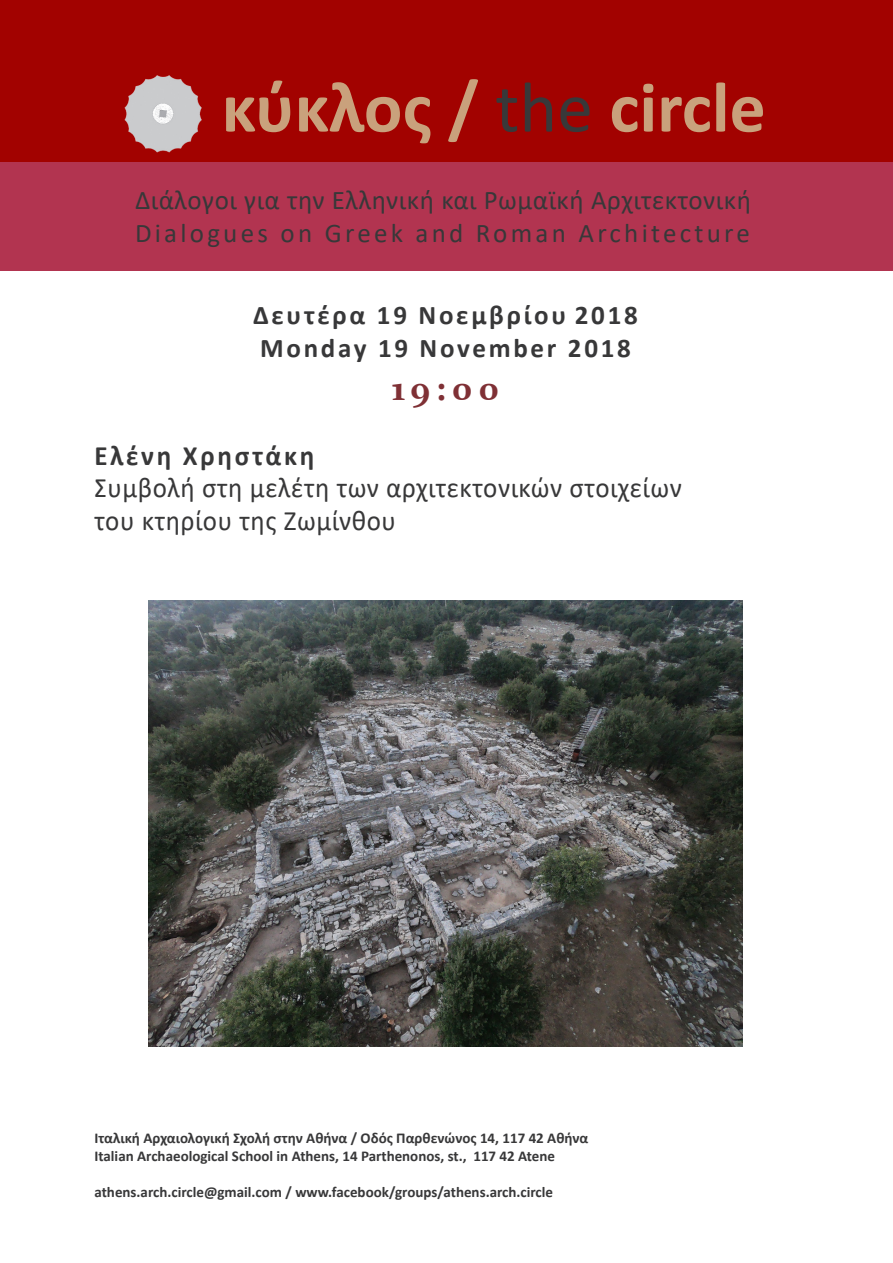
<style>
.page{position:relative;width:893px;height:1263px;background:#fff}
.page>*{position:absolute;margin:0;border:0;box-sizing:border-box;transform-origin:0 0}
.t1{font:700 72px "Calibri";color:#c9a17c}
.t2{font:700 36px "Constantia";color:#7f3035}
.t3{font:28.05px "Calibri";letter-spacing:.02em;color:#383839;scale:.96 1}
.t4{font:700 28.05px "Calibri";letter-spacing:.1em;color:#383839;scale:.96 1}
.t5{font:27px "Calibri";letter-spacing:.02em;color:#383839}
.t6{font:700 27px "Calibri";letter-spacing:.1em;color:#383839}
.t7{font:27px "Calibri";letter-spacing:.12em;color:#383839}
.t8{font:700 15px "Calibri";color:#383839}
.s1{font-weight:400;color:#383839}
</style>
<div class="page">
<div style="left:0;top:0;width:893px;height:162px;background:#a20200"></div>
<img style="left:125px;top:75px;width:77px;height:77px">
<div style="left:0;top:162px;width:893px;height:108px;background:#b23450"></div>
<img style="left:148px;top:601px;width:595px;height:445px">
<p class="t1" style="left:222px;top:57px;width:546px">κύκλος / <span class="s1">the</span> circle</p>
<p class="t5" style="left:135px;top:182px;width:618px">Διάλογοι για την Ελληνική και Ρωμαϊκή Aρχιτεκτονική</p>
<p class="t7" style="left:135px;top:214px;width:616px">Dialogues on Greek and Roman Αrchitecture</p>
<p class="t6" style="left:253px;top:296px;width:386px">Δευτέρα 19 Νοεμβρίου 2018</p>
<p class="t6" style="left:260px;top:329px;width:372px">Monday 19 November 2018</p>
<p class="t2" style="left:392px;top:363px;width:109px">19:00</p>
<p class="t4" style="left:94px;top:436px;width:231px">Ελένη Χρηστάκη</p>
<p class="t3" style="left:94px;top:468px;width:613px">Συμβολή στη μελέτη των αρχιτεκτονικών στοιχείων</p>
<p class="t3" style="left:94px;top:501px;width:316px">του κτηρίου της Ζωμίνθου</p>
<p class="t8" style="left:94px;top:1127px;width:495px">Ιταλική Αρχαιολογική Σχολή στην Αθήνα / Oδός Παρθενώνος 14, 117 42 Αθήνα</p>
<p class="t8" style="left:94px;top:1145px;width:462px">Italian Archaeological School in Athens, 14 Parthenonos, st., 117 42 Atene</p>
<p class="t8" style="left:94px;top:1181px;width:460px">athens.arch.circle@gmail.com / www.facebook/groups/athens.arch.circle</p>
</div>
